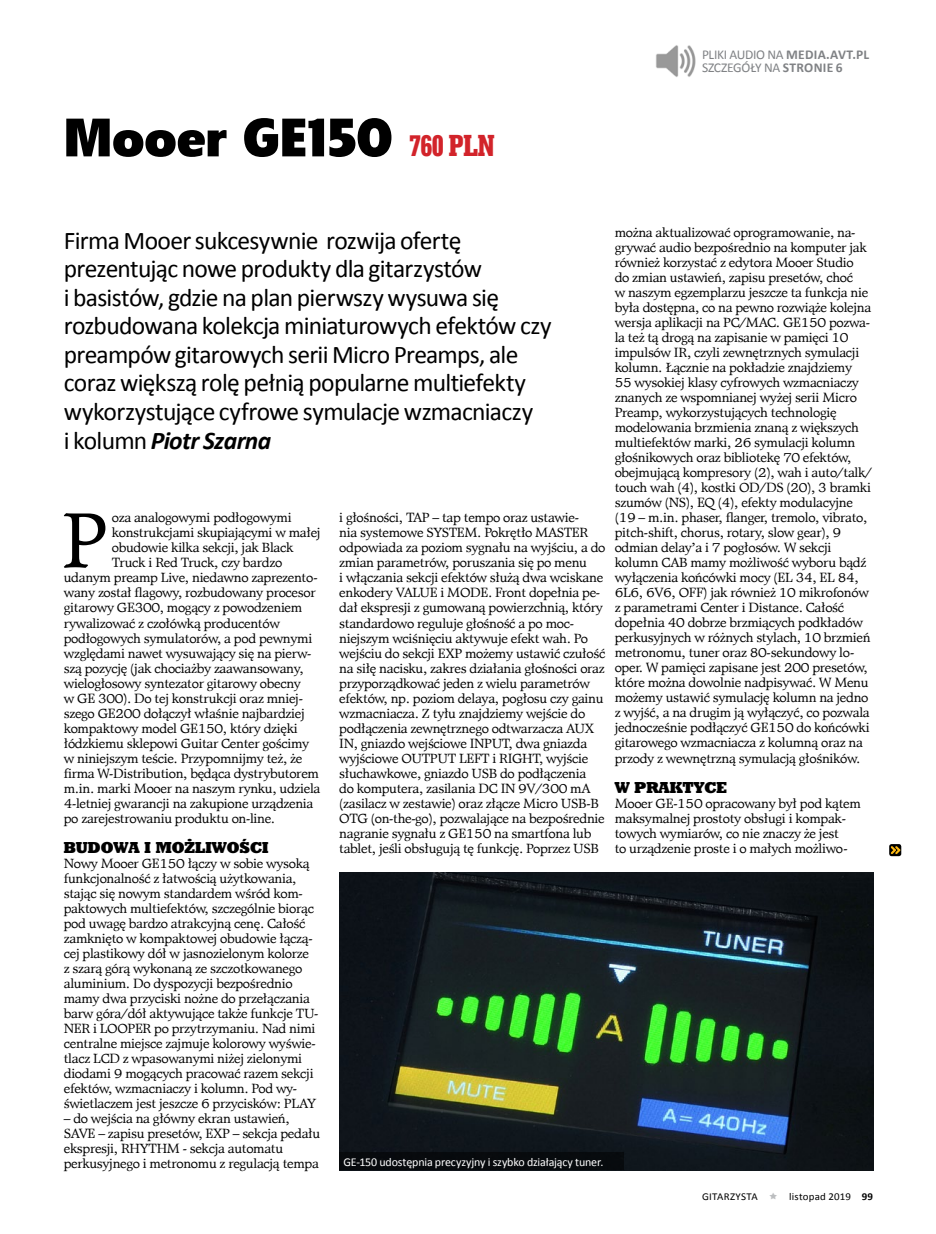
<style>
.page{position:relative;width:936px;height:1234px;background:#fff}
.page>*{position:absolute;margin:0;border:0;box-sizing:border-box;transform-origin:0 0}
.t1{font:79.2px "Matt Antique EU";color:#000}
.t2{font:51.9px "EFN Olivea Nigra";letter-spacing:-.015em;color:#000}
.t3{font:25.5px/28.5px "Calibri";letter-spacing:-.025em;color:#000}
.t4{font:13.5px/15px "Matt Antique EU";letter-spacing:-.025em;color:#000}
.t5{font:13.5px/13.5px "Calibri";letter-spacing:-.02em;color:#808285}
.t6{font:13.5px "Geo Slb 712 X Bd PL";color:#000}
.t7{font:12px "Calibri";letter-spacing:-.015em;color:#fff}
.t8{font:10.5px "Calibri";letter-spacing:.015em;color:#000;scale:1.04 1}
.s1{font-family:"Geo Slab 703 X Bd Cn PL";font-size:27px;color:#d2232a}
.s2{font-weight:700}
.s3{font-weight:700;font-style:italic}
</style>
<div class="page">
<img style="left:339px;top:872px;width:534px;height:297px">
<svg style="left:889px;top:844px;width:13px;height:12px"></svg>
<div style="left:339px;top:1152px;width:285px;height:17px;background:#070a0d"></div>
<img style="left:656px;top:45px;width:40px;height:32px">
<h2 class="t2" style="left:64px;top:103px;width:433px">Mooer GE150 <span class="s1">760 PLN</span></h2>
<p class="t5" style="left:702px;top:47px;width:169px">PLIKI AUDIO NA <span class="s2">MEDIA.AVT.PL<br></span>SZCZEGÓŁY NA <span class="s2">STRONIE 6</span></p>
<p class="t3" style="left:64px;top:225px;width:489px">Firma Mooer sukcesywnie rozwija ofertę prezentując nowe produkty dla gitarzystów<br>i basistów, gdzie na plan pierwszy wysuwa się rozbudowana kolekcja miniaturowych efektów czy preampów gitarowych serii Micro Preamps, ale coraz większą rolę pełnią popularne multiefekty wykorzystujące cyfrowe symulacje wzmacniaczy<br>i kolumn <span class="s3">Piotr Szarna</span></p>
<h1 class="t1" style="left:62px;top:490px;width:47px">P</h1>
<p class="t4" style="left:112px;top:510px;width:181px">oza analogowymi podłogowymi</p>
<p class="t4" style="left:112px;top:525px;width:210px">konstrukcjami skupiającymi w małej</p>
<p class="t4" style="left:112px;top:540px;width:183px">obudowie kilka sekcji, jak Black</p>
<p class="t4" style="left:112px;top:555px;width:172px">Truck i Red Truck, czy bardzo</p>
<p class="t4" style="left:64px;top:570px;width:255px">udanym preamp Live, niedawno zaprezento-</p>
<p class="t4" style="left:64px;top:585px;width:253px">wany został flagowy, rozbudowany procesor</p>
<p class="t4" style="left:64px;top:600px;width:240px">gitarowy GE300, mogący z powodzeniem</p>
<p class="t4" style="left:64px;top:615px;width:218px">rywalizować z czołówką producentów</p>
<p class="t4" style="left:64px;top:630px;width:250px">podłogowych symulatorów, a pod pewnymi</p>
<p class="t4" style="left:64px;top:645px;width:249px">względami nawet wysuwający się na pierw-</p>
<p class="t4" style="left:64px;top:660px;width:241px">szą pozycję (jak chociażby zaawansowany,</p>
<p class="t4" style="left:64px;top:675px;width:239px">wielogłosowy syntezator gitarowy obecny</p>
<p class="t4" style="left:64px;top:690px;width:240px">w GE 300). Do tej konstrukcji oraz mniej-</p>
<p class="t4" style="left:64px;top:705px;width:242px">szego GE200 dołączył właśnie najbardziej</p>
<p class="t4" style="left:64px;top:720px;width:235px">kompaktowy model GE150, który dzięki</p>
<p class="t4" style="left:64px;top:735px;width:247px">łódzkiemu sklepowi Guitar Center gościmy</p>
<p class="t4" style="left:64px;top:750px;width:240px">w niniejszym teście. Przypomnijmy też, że</p>
<p class="t4" style="left:64px;top:765px;width:257px">firma W-Distribution, będąca dystrybutorem</p>
<p class="t4" style="left:64px;top:780px;width:258px">m.in. marki Mooer na naszym rynku, udziela</p>
<p class="t4" style="left:64px;top:795px;width:251px">4-letniej gwarancji na zakupione urządzenia</p>
<p class="t4" style="left:64px;top:810px;width:213px">po zarejestrowaniu produktu on-line.</p>
<p class="t6" style="left:64px;top:837px;width:206px">BUDOWA I MOŻLIWOŚCI</p>
<p class="t4" style="left:64px;top:855px;width:256px">Nowy Mooer GE150 łączy w sobie wysoką funkcjonalność z łatwością użytkowania, stając się nowym standardem wśród kom&shy;paktowych multiefektów, szczególnie biorąc pod uwagę bardzo atrakcyjną cenę. Całość zamknięto w kompaktowej obudowie łączą&shy;cej plastikowy dół w jasnozielonym kolorze<br>z szarą górą wykonaną ze szczotkowanego aluminium. Do dyspozycji bezpośrednio mamy dwa przyciski nożne do przełączania barw góra/dół aktywujące także funkcje TU-NER i LOOPER po przytrzymaniu. Nad nimi centralne miejsce zajmuje kolorowy wyświe&shy;tlacz LCD z wpasowanymi niżej zielonymi diodami 9 mogących pracować razem sekcji efektów, wzmacniaczy i kolumn. Pod wy&shy;świetlaczem jest jeszcze 6 przycisków: PLAY</p>
<p class="t4" style="left:64px;top:1110px;width:258px">– do wejścia na główny ekran ustawień, SAVE – zapisu presetów, EXP – sekcja pedału ekspresji, RHYTHM - sekcja automatu perkusyjnego i metronomu z regulacją tempa</p>
<p class="t4" style="left:339px;top:510px;width:268px">i głośności, TAP – tap tempo oraz ustawie-<br>nia systemowe SYSTEM. Pokrętło MASTER odpowiada za poziom sygnału na wyjściu, a do zmian parametrów, poruszania się po menu<br>i włączania sekcji efektów służą dwa wciskane enkodery VALUE i MODE. Front dopełnia pe&shy;dał ekspresji z gumowaną powierzchnią, który standardowo reguluje głośność a po moc&shy;niejszym wciśnięciu aktywuje efekt wah. Po wejściu do sekcji EXP możemy ustawić czułość na siłę nacisku, zakres działania głośności oraz przyporządkować jeden z wielu parametrów efektów, np. poziom delaya, pogłosu czy gainu wzmacniacza. Z tyłu znajdziemy wejście do podłączenia zewnętrznego odtwarzacza AUX IN, gniazdo wejściowe INPUT, dwa gniazda wyjściowe OUTPUT LEFT i RIGHT, wyjście słuchawkowe, gniazdo USB do podłączenia<br>do komputera, zasilania DC IN 9V/300 mA (zasilacz w zestawie) oraz złącze Micro USB-B OTG (on-the-go), pozwalające na bezpośrednie nagranie sygnału z GE150 na smartfona lub tablet, jeśli obsługują tę funkcję. Poprzez USB</p>
<p class="t7" style="left:343px;top:1154px;width:261px">GE-150 udostępnia precyzyjny i szybko działający tuner.</p>
<p class="t4" style="left:614px;top:225px;width:259px">można aktualizować oprogramowanie, na&shy;grywać audio bezpośrednio na komputer jak również korzystać z edytora Mooer Studio<br>do zmian ustawień, zapisu presetów, choć<br>w naszym egzemplarzu jeszcze ta funkcja nie była dostępna, co na pewno rozwiąże kolejna wersja aplikacji na PC/MAC. GE150 pozwa&shy;la też tą drogą na zapisanie w pamięci 10 impulsów IR, czyli zewnętrznych symulacji kolumn. Łącznie na pokładzie znajdziemy 55 wysokiej klasy cyfrowych wzmacniaczy znanych ze wspomnianej wyżej serii Micro Preamp, wykorzystujących technologię modelowania brzmienia znaną z większych multiefektów marki, 26 symulacji kolumn głośnikowych oraz bibliotekę 70 efektów, obejmującą kompresory (2), wah i auto/talk/ touch wah (4), kostki OD/DS (20), 3 bramki szumów (NS), EQ (4), efekty modulacyjne (19 – m.in. phaser, flanger, tremolo, vibrato, pitch-shift, chorus, rotary, slow gear), 9 odmian delay’a i 7 pogłosów. W sekcji kolumn CAB mamy możliwość wyboru bądź wyłączenia końcówki mocy (EL 34, EL 84, 6L6, 6V6, OFF) jak również 10 mikrofonów z parametrami Center i Distance. Całość dopełnia 40 dobrze brzmiących podkładów perkusyjnych w różnych stylach, 10 brzmień metronomu, tuner oraz 80-sekundowy lo&shy;oper. W pamięci zapisane jest 200 presetów, które można dowolnie nadpisywać. W Menu możemy ustawić symulację kolumn na jedno z wyjść, a na drugim ją wyłączyć, co pozwala jednocześnie podłączyć GE150 do końcówki gitarowego wzmacniacza z kolumną oraz na przody z wewnętrzną symulacją głośników.</p>
<p class="t6" style="left:614px;top:777px;width:114px">W PRAKTYCE</p>
<p class="t4" style="left:614px;top:795px;width:248px">Mooer GE-150 opracowany był pod kątem maksymalnej prostoty obsługi i kompak&shy;towych wymiarów, co nie znaczy że jest<br>to urządzenie proste i o małych możliwo-</p>
<p class="t8" style="left:702px;top:1189px;width:55px">GITARZYSTA</p>
<p class="t8" style="left:789px;top:1189px;width:82px">listopad 2019 <span class="s2">99</span></p>
</div>
